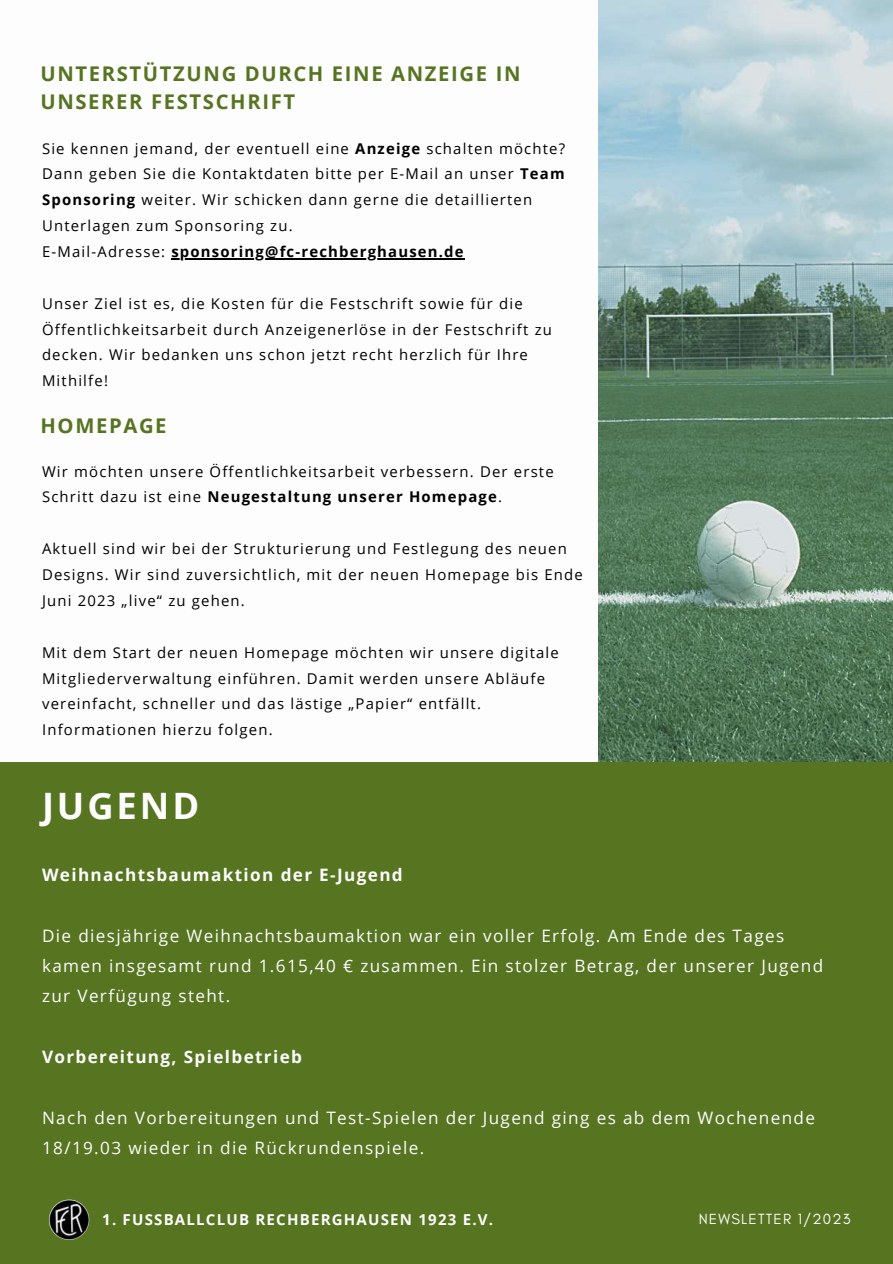
<style>
.page{position:relative;width:893px;height:1264px;background:#fff}
.page>*{position:absolute;margin:0;border:0;box-sizing:border-box;transform-origin:0 0}
.t1{font:700 36.3px "Open Sans";letter-spacing:.08em;color:#fdfdfd}
.t2{font:700 20.25px/28px "Open Sans";letter-spacing:.08em;color:#577421}
.t3{font:17.1px/30.3px "Open Sans";letter-spacing:.08em;color:#fdfdfd}
.t4{font:700 17.1px "Open Sans";letter-spacing:.08em;color:#fdfdfd}
.t5{font:700 15px "Open Sans";letter-spacing:.08em;color:#fdfdfd}
.t6{font:15px "Glacial Indifference";letter-spacing:.08em;color:#fcfcfc}
.t7{font:14.85px/25.8px "Open Sans";letter-spacing:.08em;color:#000}
.s1{font-weight:700}
</style>
<div class="page">
<img style="left:598px;top:0;width:294px;height:762px">
<div style="left:0;top:762px;width:892px;height:501px;background:#577421"></div>
<hr style="left:171px;top:258px;width:294px;height:1px;background:#000">
<img style="left:49px;top:1199px;width:40px;height:40px;border-radius:50%">
<h2 class="t2" style="left:40px;top:59px;width:481px">UNTERSTÜTZUNG DURCH EINE ANZEIGE IN<br>UNSERER FESTSCHRIFT</h2>
<p class="t7" style="left:42px;top:135px;width:524px">Sie kennen jemand, der eventuell eine <span class="s1">Anzeige</span> schalten möchte?<br>Dann geben Sie die Kontaktdaten bitte per E-Mail an unser <span class="s1">Team Sponsoring</span> weiter. Wir schicken dann gerne die detaillierten Unterlagen zum Sponsoring zu.<br>E-Mail-Adresse: <span class="s1">sponsoring@fc-rechberghausen.de</span></p>
<p class="t7" style="left:42px;top:290px;width:511px">Unser Ziel ist es, die Kosten für die Festschrift sowie für die Öffentlichkeitsarbeit durch Anzeigenerlöse in der Festschrift zu decken. Wir bedanken uns schon jetzt recht herzlich für Ihre Mithilfe!</p>
<h2 class="t2" style="left:40px;top:410px;width:128px">HOMEPAGE</h2>
<p class="t7" style="left:42px;top:458px;width:513px">Wir möchten unsere Öffentlichkeitsarbeit verbessern. Der erste<br>Schritt dazu ist eine <span class="s1">Neugestaltung unserer Homepage</span>.</p>
<p class="t7" style="left:42px;top:535px;width:542px">Aktuell sind wir bei der Strukturierung und Festlegung des neuen<br>Designs. Wir sind zuversichtlich, mit der neuen Homepage bis Ende<br>Juni 2023 „live“ zu gehen.</p>
<p class="t7" style="left:42px;top:639px;width:518px">Mit dem Start der neuen Homepage möchten wir unsere digitale Mitgliederverwaltung einführen. Damit werden unsere Abläufe vereinfacht, schneller und das lästige „Papier“ entfällt.<br>Informationen hierzu folgen.</p>
<h1 class="t1" style="left:42px;top:780px;width:159px">JUGEND</h1>
<p class="t4" style="left:42px;top:862px;width:362px">Weihnachtsbaumaktion der E-Jugend</p>
<p class="t3" style="left:42px;top:919px;width:782px">Die diesjährige Weihnachtsbaumaktion war ein voller Erfolg. Am Ende des Tages kamen insgesamt rund 1.615,40 € zusammen. Ein stolzer Betrag, der unserer Jugend zur Verfügung steht.</p>
<p class="t4" style="left:42px;top:1044px;width:261px">Vorbereitung, Spielbetrieb</p>
<p class="t3" style="left:42px;top:1101px;width:774px">Nach den Vorbereitungen und Test-Spielen der Jugend ging es ab dem Wochenende<br>18/19.03 wieder in die Rückrundenspiele.</p>
<p class="t5" style="left:102px;top:1209px;width:392px">1. FUSSBALLCLUB RECHBERGHAUSEN 1923 E.V.</p>
<p class="t6" style="left:698px;top:1210px;width:153px">NEWSLETTER 1/2023</p>
</div>
